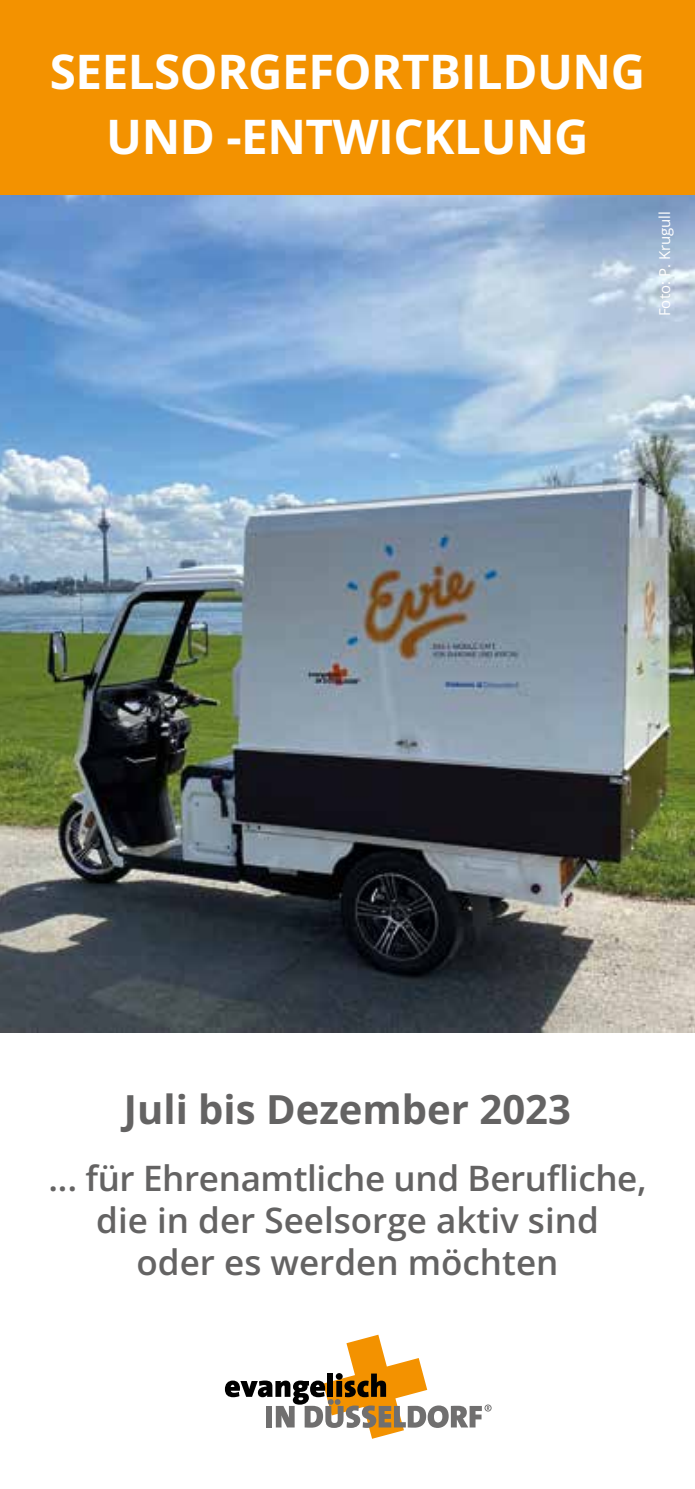
<style>
.page{position:relative;width:695px;height:1489px;background:#fff}
.page>*{position:absolute;margin:0;border:0;box-sizing:border-box;transform-origin:0 0}
.t1{font:700 47.5px/65px "Open Sans";letter-spacing:-.01em;color:#fff;text-align:center}
.t2{font:700 40px "Open Sans";color:#646363}
.t3{font:600 35px/42px "Open Sans";color:#646363;text-align:center}
.t4{font:15px "Open Sans";color:#fff}
</style>
<div class="page">
<img style="left:0;top:194px;width:694px;height:838px">
<svg style="left:225px;top:1334px;width:266px;height:104px"></svg>
<div style="left:0;top:0;width:694px;height:193px;background:#f39200"></div>
<h1 class="t1" style="left:50px;top:38px;width:596px">SEELSORGEFORTBILDUNG<br>UND -ENTWICKLUNG</h1>
<p class="t4" style="left:654px;top:316px;width:107px;rotate:-90deg">Foto: P. Krugull</p>
<p class="t2" style="left:124px;top:1082px;width:448px">Juli bis Dezember 2023</p>
<p class="t3" style="left:48px;top:1156px;width:599px">… für Ehrenamtliche und Berufliche, die in der Seelsorge aktiv sind<br>oder es werden möchten</p>
</div>
